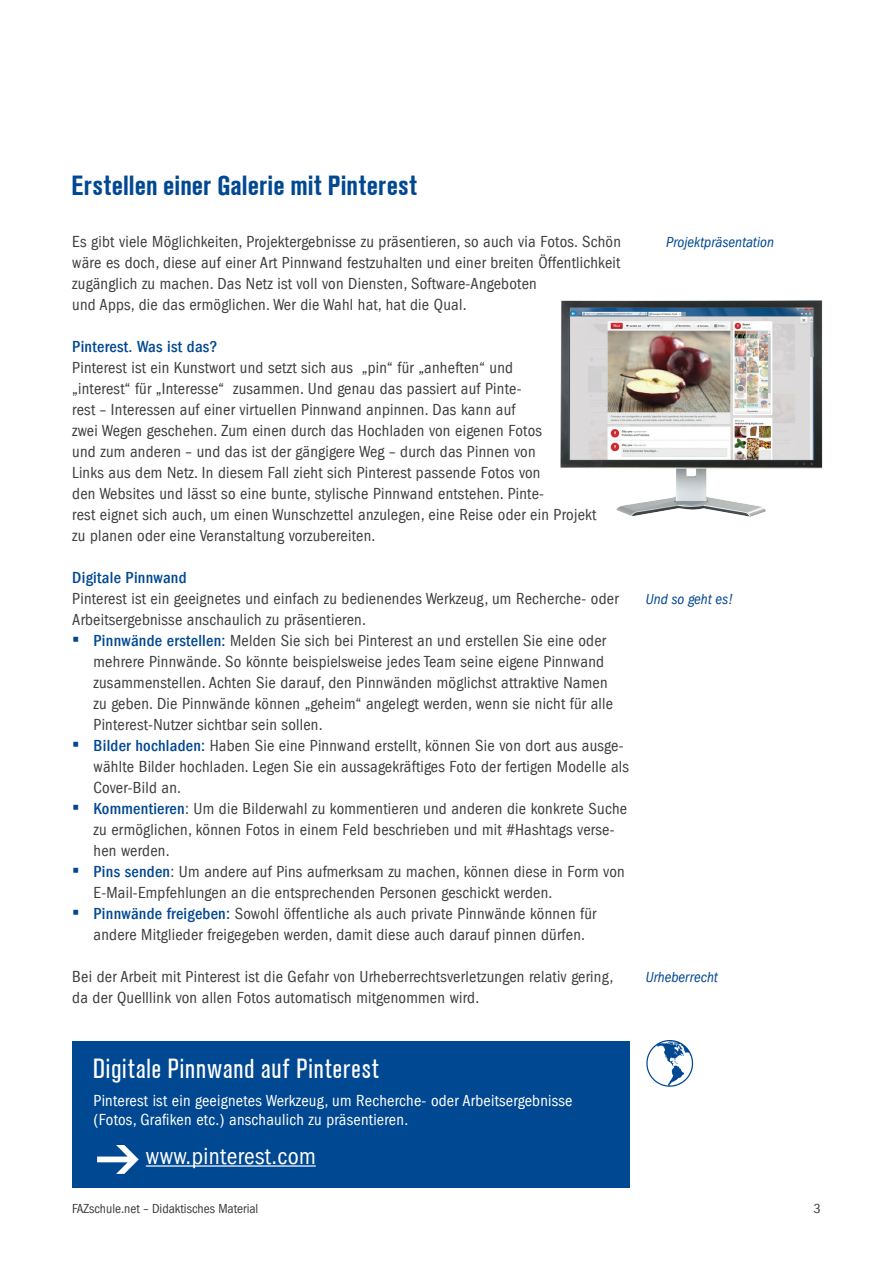
<style>
.page{position:relative;width:893px;height:1263px;background:#fff}
.page>*{position:absolute;margin:0;border:0;box-sizing:border-box;transform-origin:0 0}
.t1{font:27px "FAZ Ad Grotesk Cond Demi Bd";letter-spacing:.05em;color:#014892}
.t2{font:27px "FAZ Ad Grotesk Cond";letter-spacing:.06em;color:#fff}
.t3{font:condensed 24px "FAZ Franklin Gothic";letter-spacing:.015em;color:#fff}
.t4{font:condensed 16.5px/21px "FAZ Franklin Gothic";letter-spacing:.015em;color:#3e3e3f}
.t5{font:condensed 16.5px/19.5px "FAZ Franklin Gothic";letter-spacing:.015em;color:#fff}
.t6{font:500 condensed 16.5px "FAZ Franklin Gothic";letter-spacing:.015em;color:#014892}
.t7{font:italic condensed 15px "FAZ Franklin Gothic";color:#014892}
.t8{font:condensed 13.5px "FAZ Franklin Gothic";color:#3e3e3f}
.s1{font-family:"Calibri";font-stretch:normal;font-size:21px;color:#014892}
.s2{font-weight:500;color:#014892}
</style>
<div class="page">
<img style="left:560px;top:300px;width:263px;height:217px">
<div style="left:72px;top:1041px;width:557px;height:147px;background:#014892"></div>
<hr style="left:146px;top:1165px;width:170px;height:1px;background:#fff">
<svg style="left:97px;top:1145px;width:42px;height:29px"></svg>
<svg style="left:646px;top:1040px;width:48px;height:47px"></svg>
<h1 class="t1" style="left:72px;top:170px;width:346px">Erstellen einer Galerie mit Pinterest</h1>
<p class="t4" style="left:72px;top:231px;width:550px">Es gibt viele Möglichkeiten, Projektergebnisse zu präsentieren, so auch via Fotos. Schön wäre es doch, diese auf einer Art Pinnwand festzuhalten und einer breiten Öffentlichkeit zugänglich zu machen. Das Netz ist voll von Diensten, Software-Angeboten<br>und Apps, die das ermöglichen. Wer die Wahl hat, hat die Qual.</p>
<p class="t6" style="left:72px;top:337px;width:147px">Pinterest. Was ist das?</p>
<p class="t4" style="left:72px;top:357px;width:526px">Pinterest ist ein Kunstwort und setzt sich aus „pin“ für „anheften“ und<br>„interest“ für „Interesse“ zusammen. Und genau das passiert auf Pinte-<br>rest – Interessen auf einer virtuellen Pinnwand anpinnen. Das kann auf<br>zwei Wegen geschehen. Zum einen durch das Hochladen von eigenen Fotos<br>und zum anderen – und das ist der gängigere Weg – durch das Pinnen von<br>Links aus dem Netz. In diesem Fall zieht sich Pinterest passende Fotos von<br>den Websites und lässt so eine bunte, stylische Pinnwand entstehen. Pinte-<br>rest eignet sich auch, um einen Wunschzettel anzulegen, eine Reise oder ein Projekt zu planen oder eine Veranstaltung vorzubereiten.</p>
<p class="t6" style="left:72px;top:568px;width:116px">Digitale Pinnwand</p>
<p class="t4" style="left:72px;top:588px;width:548px">Pinterest ist ein geeignetes und einfach zu bedienendes Werkzeug, um Recherche- oder<br>Arbeitsergebnisse anschaulich zu präsentieren.</p>
<p class="t4" style="left:94px;top:630px;width:521px;text-indent:-21px"><span class="s1">▪</span> <span class="s2">Pinnwände erstellen:</span> Melden Sie sich bei Pinterest an und erstellen Sie eine oder mehrere Pinnwände. So könnte beispielsweise jedes Team seine eigene Pinnwand zusammenstellen. Achten Sie darauf, den Pinnwänden möglichst attraktive Namen zu geben. Die Pinnwände können „geheim“ angelegt werden, wenn sie nicht für alle Pinterest-Nutzer sichtbar sein sollen.</p>
<p class="t4" style="left:94px;top:735px;width:537px;text-indent:-21px"><span class="s1">▪</span> <span class="s2">Bilder hochladen:</span> Haben Sie eine Pinnwand erstellt, können Sie von dort aus ausge&shy;wählte Bilder hochladen. Legen Sie ein aussagekräftiges Foto der fertigen Modelle als<br>Cover-Bild an.</p>
<p class="t4" style="left:94px;top:798px;width:535px;text-indent:-21px"><span class="s1">▪</span> <span class="s2">Kommentieren</span>: Um die Bilderwahl zu kommentieren und anderen die konkrete Suche zu ermöglichen, können Fotos in einem Feld beschrieben und mit #Hashtags verse&shy;hen werden.</p>
<p class="t4" style="left:94px;top:861px;width:533px;text-indent:-21px"><span class="s1">▪</span> <span class="s2">Pins senden</span>: Um andere auf Pins aufmerksam zu machen, können diese in Form von<br>E-Mail-Empfehlungen an die entsprechenden Personen geschickt werden.</p>
<p class="t4" style="left:72px;top:903px;width:526px;text-align:center"><span class="s1">▪</span> <span class="s2">Pinnwände freigeben:</span> Sowohl öffentliche als auch private Pinnwände können für andere Mitglieder freigegeben werden, damit diese auch darauf pinnen dürfen.</p>
<p class="t4" style="left:72px;top:966px;width:543px">Bei der Arbeit mit Pinterest ist die Gefahr von Urheberrechtsverletzungen relativ gering, da der Quelllink von allen Fotos automatisch mitgenommen wird.</p>
<p class="t7" style="left:666px;top:233px;width:109px">Projektpräsentation</p>
<p class="t7" style="left:646px;top:590px;width:89px">Und so geht es!</p>
<p class="t7" style="left:646px;top:968px;width:74px">Urheberrecht</p>
<h1 class="t2" style="left:94px;top:1053px;width:287px">Digitale Pinnwand auf Pinterest</h1>
<p class="t5" style="left:94px;top:1091px;width:481px">Pinterest ist ein geeignetes Werkzeug, um Recherche- oder Arbeitsergebnisse (Fotos, Grafiken etc.) anschaulich zu präsentieren.</p>
<h2 class="t3" style="left:146px;top:1143px;width:171px">www.pinterest.com</h2>
<p class="t8" style="left:72px;top:1201px;width:188px">FAZschule.net – Didaktisches Material</p>
<p class="t8" style="left:814px;top:1201px;width:8px">3</p>
</div>
